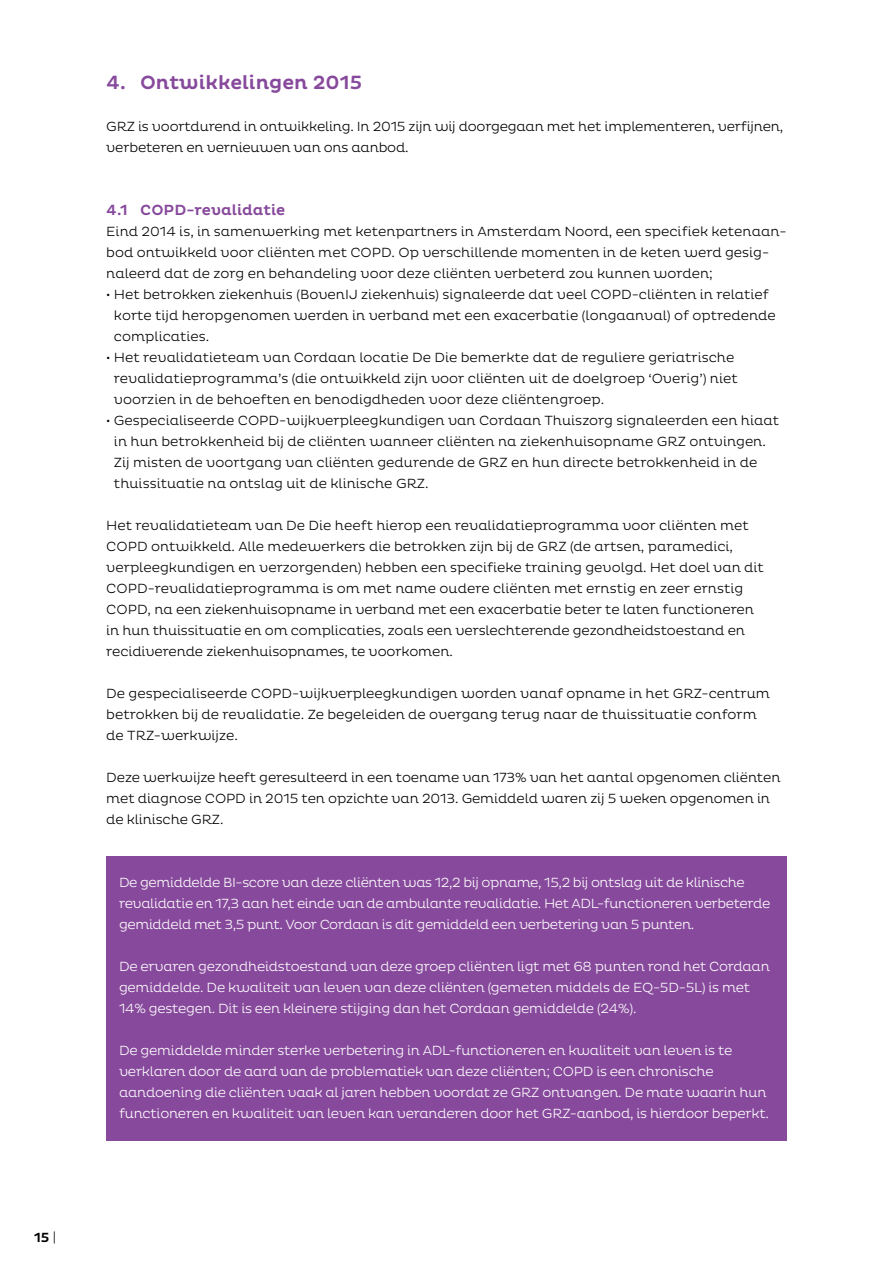
<style>
.page{position:relative;width:893px;height:1263px;background:#fff}
.page>*{position:absolute;margin:0;border:0;box-sizing:border-box;transform-origin:0 0}
.t1{font:500 19.5px "Pluto";color:#87499c}
.t2{font:500 15px "Pluto";color:#87499c}
.t3{font:300 13.5px/21px "Pluto";color:#000}
.t4{font:300 13.5px/21px "Pluto";letter-spacing:-.02em;color:#fff}
._7B__Leestekst_vet{font:500 13.5px "Pluto";color:#000}
.s1{font-weight:300}
</style>
<div class="page">
<div style="left:106px;top:856px;width:681px;height:285px;background:#87499c"></div>
<p class="_7B__Leestekst_vet" style="left:34px;top:1230px;width:24px">15 <span class="s1">|</span></p>
<p class="t1" style="left:106px;top:71px;width:257px">4. Ontwikkelingen 2015</p>
<p class="t3" style="left:106px;top:116px;width:678px">GRZ is voortdurend in ontwikkeling. In 2015 zijn wij doorgegaan met het implementeren, verfijnen, verbeteren en vernieuwen van ons aanbod.</p>
<p class="t2" style="left:106px;top:201px;width:181px">4.1 COPD-revalidatie</p>
<p class="t3" style="left:106px;top:221px;width:682px">Eind 2014 is, in samenwerking met ketenpartners in Amsterdam Noord, een specifiek ketenaan&shy;bod ontwikkeld voor cliënten met COPD. Op verschillende momenten in de keten werd gesig&shy;naleerd dat de zorg en behandeling voor deze cliënten verbeterd zou kunnen worden;</p>
<p class="t3" style="left:114px;top:284px;width:663px;text-indent:-8px">• Het betrokken ziekenhuis (BovenIJ ziekenhuis) signaleerde dat veel COPD-cliënten in relatief korte tijd heropgenomen werden in verband met een exacerbatie (longaanval) of optredende complicaties.</p>
<p class="t3" style="left:114px;top:347px;width:625px;text-indent:-8px">• Het revalidatieteam van Cordaan locatie De Die bemerkte dat de reguliere geriatrische revalidatieprogramma’s (die ontwikkeld zijn voor cliënten uit de doelgroep ‘Overig’) niet voorzien in de behoeften en benodigdheden voor deze cliëntengroep.</p>
<p class="t3" style="left:114px;top:410px;width:667px;text-indent:-8px">• Gespecialiseerde COPD-wijkverpleegkundigen van Cordaan Thuiszorg signaleerden een hiaat in hun betrokkenheid bij de cliënten wanneer cliënten na ziekenhuisopname GRZ ontvingen.<br>Zij misten de voortgang van cliënten gedurende de GRZ en hun directe betrokkenheid in de thuissituatie na ontslag uit de klinische GRZ.</p>
<p class="t3" style="left:106px;top:515px;width:659px">Het revalidatieteam van De Die heeft hierop een revalidatieprogramma voor cliënten met COPD ontwikkeld. Alle medewerkers die betrokken zijn bij de GRZ (de artsen, paramedici, verpleegkundigen en verzorgenden) hebben een specifieke training gevolgd. Het doel van dit COPD-revalidatieprogramma is om met name oudere cliënten met ernstig en zeer ernstig COPD, na een ziekenhuisopname in verband met een exacerbatie beter te laten functioneren in hun thuissituatie en om complicaties, zoals een verslechterende gezondheidstoestand en recidiverende ziekenhuisopnames, te voorkomen.</p>
<p class="t3" style="left:106px;top:683px;width:665px">De gespecialiseerde COPD-wijkverpleegkundigen worden vanaf opname in het GRZ-centrum betrokken bij de revalidatie. Ze begeleiden de overgang terug naar de thuissituatie conform de TRZ-werkwijze.</p>
<p class="t3" style="left:106px;top:767px;width:676px">Deze werkwijze heeft geresulteerd in een toename van 173% van het aantal opgenomen cliënten met diagnose COPD in 2015 ten opzichte van 2013. Gemiddeld waren zij 5 weken opgenomen in de klinische GRZ.</p>
<p class="t4" style="left:119px;top:872px;width:653px">De gemiddelde BI-score van deze cliënten was 12,2 bij opname, 15,2 bij ontslag uit de klinische revalidatie en 17,3 aan het einde van de ambulante revalidatie. Het ADL-functioneren verbeterde gemiddeld met 3,5 punt. Voor Cordaan is dit gemiddeld een verbetering van 5 punten.</p>
<p class="t4" style="left:119px;top:956px;width:652px">De ervaren gezondheidstoestand van deze groep cliënten ligt met 68 punten rond het Cordaan gemiddelde. De kwaliteit van leven van deze cliënten (gemeten middels de EQ-5D-5L) is met<br>14% gestegen. Dit is een kleinere stijging dan het Cordaan gemiddelde (24%).</p>
<p class="t4" style="left:119px;top:1040px;width:651px">De gemiddelde minder sterke verbetering in ADL-functioneren en kwaliteit van leven is te verklaren door de aard van de problematiek van deze cliënten; COPD is een chronische aandoening die cliënten vaak al jaren hebben voordat ze GRZ ontvangen. De mate waarin hun functioneren en kwaliteit van leven kan veranderen door het GRZ-aanbod, is hierdoor beperkt.</p>
</div>
